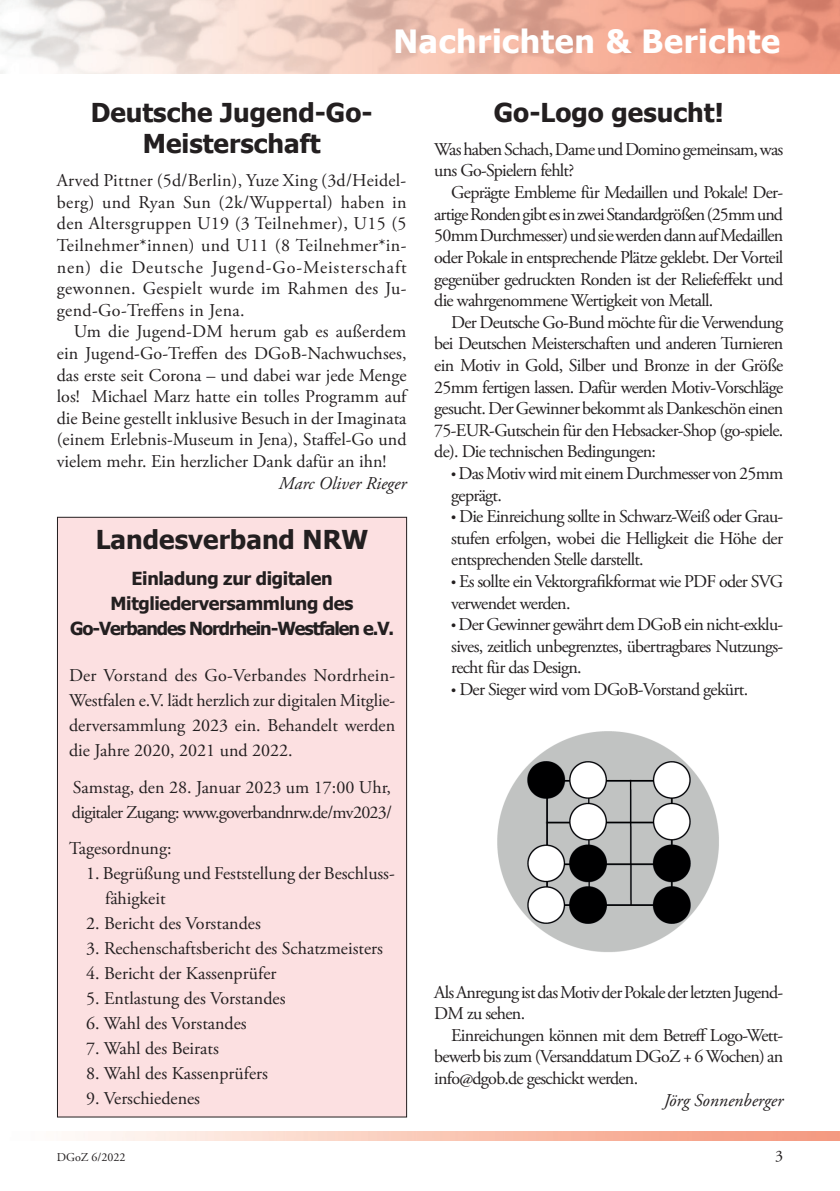
<style>
.page{position:relative;width:840px;height:1191px;background:#fff}
.page>*{position:absolute;margin:0;border:0;box-sizing:border-box;transform-origin:0 0}
.t1{font:700 32px "Tahoma";letter-spacing:.02em;color:#fff}
.t2{font:700 26px/31.2px "Tahoma";color:#231f20;text-align:center}
.t3{font:18px/21.6px "Adobe Garamond Pro";letter-spacing:-.04em;color:#231f20;text-align:justify}
.t4{font:18px "Adobe Garamond Pro";color:#231f20}
.t5{font:700 18px/25px "Tahoma";letter-spacing:-.02em;color:#231f20;text-align:center}
.t6{font:18px/25px "Adobe Garamond Pro";letter-spacing:-.005em;color:#231f20}
.t7{font:italic 18px "Adobe Garamond Pro";color:#231f20}
.t8{font:16px "Adobe Garamond Pro";color:#231f20}
.t9{font:12px "Adobe Garamond Pro";color:#231f20}
.s1{font-family:"Myriad Pro"}
</style>
<div class="page">
<img style="left:0;top:0;width:839px;height:74px">
<img style="left:497px;top:731px;width:222px;height:221px">
<div style="left:57px;top:517px;width:349px;height:600px;background:#fce0e1"></div>
<h1 class="t1" style="left:393px;top:19px;width:388px">Nachrichten &amp; Berichte</h1>
<h2 class="t2" style="left:91px;top:98px;width:283px">Deutsche Jugend-Go-<br>Meisterschaft</h2>
<p class="t3" style="left:57px;top:170px;width:351px">Arved Pittner (5d/Berlin), Yuze Xing (3d/Heidel&shy;berg) und Ryan Sun (2k/Wuppertal) haben in den Altersgruppen U19 (3 Teilnehmer), U15 (5<br>Teilnehmer*innen) und U11 (8 Teilnehmer*in&shy;nen) die Deutsche Jugend-Go-Meisterschaft gewonnen. Gespielt wurde im Rahmen des Ju&shy;gend-Go-Treffens in Jena.</p>
<p class="t3" style="left:57px;top:321px;width:351px;text-indent:17px">Um die Jugend-DM herum gab es außerdem ein Jugend-Go-Treffen des DGoB-Nachwuchses, das erste seit Corona – und dabei war jede Menge los! Michael Marz hatte ein tolles Programm auf die Beine gestellt inklusive Besuch in der Imaginata (einem Erlebnis-Museum in Jena), Staffel-Go und vielem mehr. Ein herzlicher Dank dafür an ihn!</p>
<p class="t7" style="left:278px;top:472px;width:129px">Marc Oliver Rieger</p>
<h2 class="t2" style="left:96px;top:525px;width:274px">Landesverband NRW</h2>
<p class="t5" style="left:70px;top:567px;width:325px">Einladung zur digitalen<br>Mitgliederversammlung des<br>Go-Verbandes Nordrhein-Westfalen e.V.</p>
<p class="t3" style="left:69px;top:663px;width:327px;line-height:25px">Der Vorstand des Go-Verbandes Nordrhein-Westfalen e.V. lädt herzlich zur digitalen Mitglie&shy;derversammlung 2023 ein. Behandelt werden die Jahre 2020, 2021 und 2022.</p>
<p class="t3" style="left:72px;top:775px;width:321px;line-height:25px">Samstag, den 28. Januar 2023 um 17:00 Uhr, digitaler Zugang: www.goverbandnrw.de/mv2023/</p>
<p class="t4" style="left:69px;top:837px;width:104px">Tagesordnung:</p>
<p class="t6" style="left:105px;top:861px;width:291px;text-indent:-19px">1. Begrüßung und Feststellung der Beschluss&shy;fähigkeit</p>
<p class="t4" style="left:86px;top:912px;width:176px">2. Bericht des Vorstandes</p>
<p class="t4" style="left:86px;top:937px;width:298px">3. Rechenschaftsbericht des Schatzmeisters</p>
<p class="t4" style="left:86px;top:962px;width:192px">4. Bericht der Kassenprüfer</p>
<p class="t4" style="left:86px;top:987px;width:201px">5. Entlastung des Vorstandes</p>
<p class="t4" style="left:86px;top:1012px;width:162px">6. Wahl des Vorstandes</p>
<p class="t4" style="left:86px;top:1037px;width:134px">7. Wahl des Beirats</p>
<p class="t4" style="left:86px;top:1062px;width:183px">8. Wahl des Kassenprüfers</p>
<p class="t4" style="left:86px;top:1087px;width:115px">9. Verschiedenes</p>
<h2 class="t2" style="left:493px;top:98px;width:231px">Go-Logo gesucht!</h2>
<p class="t3" style="left:434px;top:139px;width:350px">Was haben Schach, Dame und Domino gemeinsam, was uns Go-Spielern fehlt?</p>
<p class="t3" style="left:434px;top:182px;width:350px;text-indent:17px">Geprägte Embleme für Medaillen und Pokale! Der&shy;artige Ronden gibt es in zwei Standardgrößen (25mm und 50mm Durchmesser) und sie werden dann auf Medaillen oder Pokale in entsprechende Plätze geklebt. Der Vorteil gegenüber gedruckten Ronden ist der Reliefeffekt und die wahrgenommene Wertigkeit von Metall.</p>
<p class="t3" style="left:434px;top:312px;width:350px;text-indent:17px">Der Deutsche Go-Bund möchte für die Verwendung bei Deutschen Meisterschaften und anderen Turnieren ein Motiv in Gold, Silber und Bronze in der Größe 25mm fertigen lassen. Dafür werden Motiv-Vorschläge gesucht. Der Gewinner bekommt als Dankeschön einen 75-EUR-Gutschein für den Hebsacker-Shop (go-spiele. de). Die technischen Bedingungen:</p>
<p class="t3" style="left:451px;top:463px;width:333px"><span class="s1">•</span> Das Motiv wird mit einem Durchmesser von 25mm geprägt.</p>
<p class="t3" style="left:451px;top:506px;width:333px"><span class="s1">•</span> Die Einreichung sollte in Schwarz-Weiß oder Grau&shy;stufen erfolgen, wobei die Helligkeit die Höhe der entsprechenden Stelle darstellt.</p>
<p class="t3" style="left:451px;top:571px;width:333px"><span class="s1">•</span> Es sollte ein Vektorgrafikformat wie PDF oder SVG verwendet werden.</p>
<p class="t3" style="left:451px;top:614px;width:333px"><span class="s1">•</span> Der Gewinner gewährt dem DGoB ein nicht-exklu&shy;sives, zeitlich unbegrenztes, übertragbares Nutzungs&shy;recht für das Design.</p>
<p class="t3" style="left:451px;top:679px;width:298px"><span class="s1">•</span> Der Sieger wird vom DGoB-Vorstand gekürt.</p>
<p class="t3" style="left:434px;top:981px;width:350px">Als Anregung ist das Motiv der Pokale der letzten Jugend-<br>DM zu sehen.</p>
<p class="t3" style="left:434px;top:1025px;width:350px;text-indent:17px">Einreichungen können mit dem Betreff Logo-Wett&shy;bewerb bis zum (Versanddatum DGoZ + 6 Wochen) an info@dgob.de geschickt werden.</p>
<p class="t7" style="left:663px;top:1089px;width:121px">Jörg Sonnenberger</p>
<p class="t9" style="left:57px;top:1150px;width:70px">DGoZ 6/2022</p>
<p class="t8" style="left:774px;top:1146px;width:9px">3</p>
</div>
